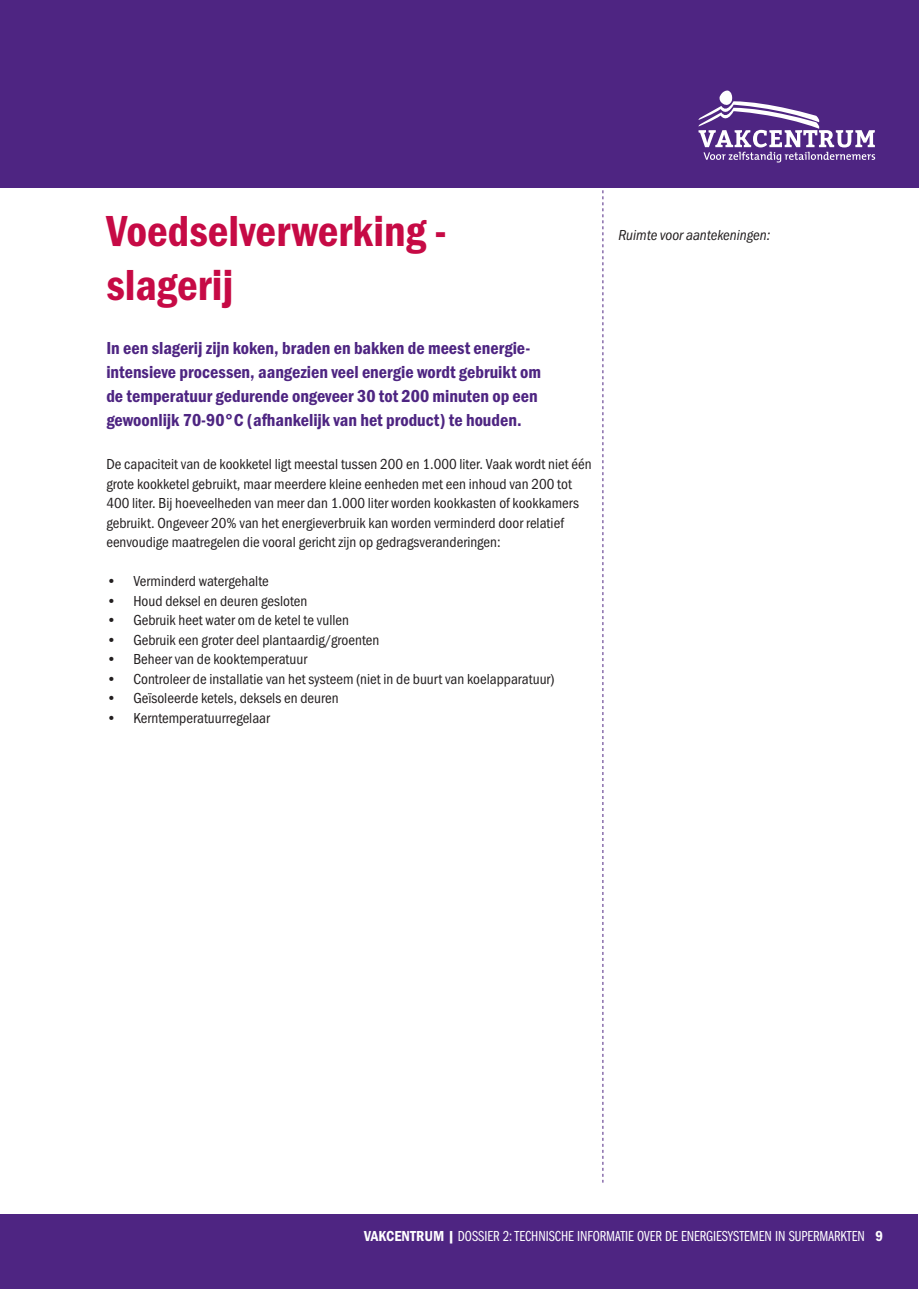
<style>
.page{position:relative;width:919px;height:1289px;background:#fff}
.page>*{position:absolute;margin:0;border:0;box-sizing:border-box;transform-origin:0 0}
.t1{font:45px/54px "Franklin Gothic URW Con Dem";color:#c60a45}
.t2{font:18px/24px "Franklin Gothic URW Con Dem";color:#4e2582}
.t3{font:15px/19.5px "Franklin Gothic URW Cond";color:#231f20}
.t4{font:15px "Franklin Gothic LT Pro Bk Cm";color:#fff}
.t5{font:15px "Franklin Gothic URW Con Boo Ita";color:#231f20}
.s1{font-family:"Franklin Gothic URW Con Dem"}
</style>
<div class="page">
<svg style="left:602px;top:187px;width:1px;height:995px"></svg>
<div style="left:0;top:1214px;width:918px;height:74px;background:#4e2582"></div>
<div style="left:0;top:0;width:918px;height:187px;background:#4e2582"></div>
<svg style="left:698px;top:91px;width:177px;height:71px"></svg>
<h1 class="t1" style="left:106px;top:202px;width:342px">Voedselverwerking - slagerij</h1>
<p class="t2" style="left:106px;top:335px;width:436px">In een slagerij zijn koken, braden en bakken de meest energie&shy;intensieve processen, aangezien veel energie wordt gebruikt om de temperatuur gedurende ongeveer 30 tot 200 minuten op een gewoonlijk 70-90°C (afhankelijk van het product) te houden.</p>
<p class="t3" style="left:106px;top:453px;width:486px">De capaciteit van de kookketel ligt meestal tussen 200 en 1.000 liter. Vaak wordt niet één grote kookketel gebruikt, maar meerdere kleine eenheden met een inhoud van 200 tot 400 liter. Bij hoeveelheden van meer dan 1.000 liter worden kookkasten of kookkamers gebruikt. Ongeveer 20% van het energieverbruik kan worden verminderd door relatief eenvoudige maatregelen die vooral gericht zijn op gedragsveranderingen:</p>
<p class="t3" style="left:106px;top:570px;width:164px">• Verminderd watergehalte</p>
<p class="t3" style="left:106px;top:590px;width:203px">• Houd deksel en deuren gesloten</p>
<p class="t3" style="left:106px;top:609px;width:244px">• Gebruik heet water om de ketel te vullen</p>
<p class="t3" style="left:106px;top:629px;width:274px">• Gebruik een groter deel plantaardig/groenten</p>
<p class="t3" style="left:106px;top:648px;width:202px">• Beheer van de kooktemperatuur</p>
<p class="t3" style="left:106px;top:668px;width:449px">• Controleer de installatie van het systeem (niet in de buurt van koelapparatuur)</p>
<p class="t3" style="left:106px;top:687px;width:234px">• Geïsoleerde ketels, deksels en deuren</p>
<p class="t3" style="left:106px;top:707px;width:165px">• Kerntemperatuurregelaar</p>
<p class="t5" style="left:618px;top:227px;width:153px">Ruimte voor aantekeningen:</p>
<p class="t4" style="left:364px;top:1227px;width:520px"><span class="s1">VAKCENTRUM |</span> DOSSIER 2: TECHNISCHE INFORMATIE OVER DE ENERGIESYSTEMEN IN SUPERMARKTEN <span class="s1">9</span></p>
</div>
